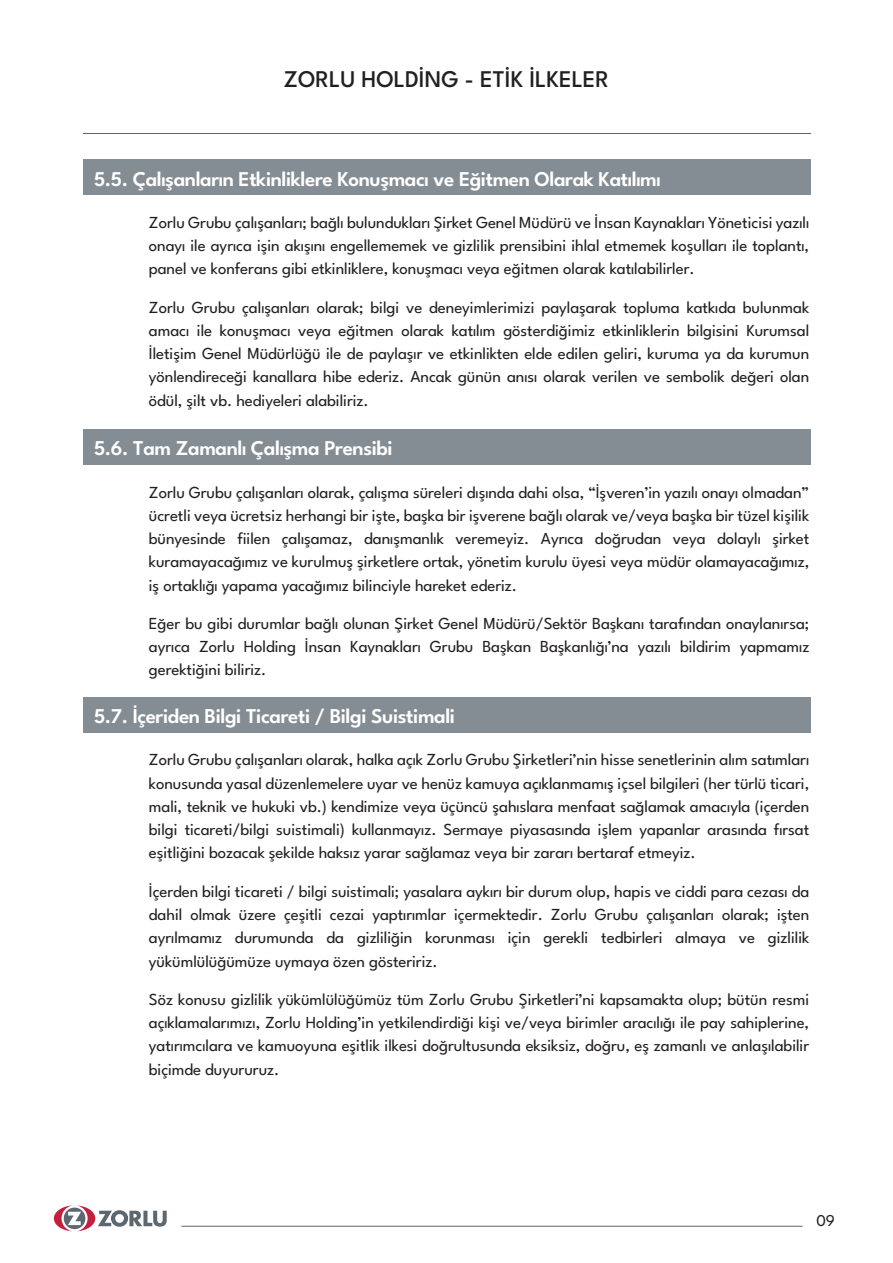
<style>
.page{position:relative;width:893px;height:1263px;background:#fff}
.page>*{position:absolute;margin:0;border:0;box-sizing:border-box;transform-origin:0 0}
.t1{font:500 24px "League Spartan";color:#231f20}
.t2{font:600 21px "League Spartan";letter-spacing:-.02em;color:#fff}
.t3{font:16.8px/23.2px "League Spartan";letter-spacing:-.005em;color:#231f20;text-align:justify}
.t4{font:16.5px "League Spartan";color:#231f20}
</style>
<div class="page">
<hr style="left:83px;top:133px;width:727px;height:1px;background:#5d6770">
<svg style="left:54px;top:1205px;width:113px;height:26px"></svg>
<hr style="left:181px;top:1226px;width:622px;height:1px;background:#5d6770">
<div style="left:83px;top:160px;width:727px;height:35px;background:#858d94"></div>
<div style="left:83px;top:429px;width:727px;height:36px;background:#858d94"></div>
<div style="left:83px;top:697px;width:727px;height:36px;background:#858d94"></div>
<h1 class="t1" style="left:284px;top:61px;width:327px">ZORLU HOLDİNG - ETİK İLKELER</h1>
<p class="t2" style="left:94px;top:163px;width:568px">5.5. Çalışanların Etkinliklere Konuşmacı ve Eğitmen Olarak Katılımı</p>
<p class="t3" style="left:149px;top:209px;width:662px">Zorlu Grubu çalışanları; bağlı bulundukları Şirket Genel Müdürü ve İnsan Kaynakları Yöneticisi yazılı onayı ile ayrıca işin akışını engellememek ve gizlilik prensibini ihlal etmemek koşulları ile toplantı, panel ve konferans gibi etkinliklere, konuşmacı veya eğitmen olarak katılabilirler.</p>
<p class="t3" style="left:149px;top:294px;width:662px">Zorlu Grubu çalışanları olarak; bilgi ve deneyimlerimizi paylaşarak topluma katkıda bulunmak amacı ile konuşmacı veya eğitmen olarak katılım gösterdiğimiz etkinliklerin bilgisini Kurumsal İletişim Genel Müdürlüğü ile de paylaşır ve etkinlikten elde edilen geliri, kuruma ya da kurumun yönlendireceği kanallara hibe ederiz. Ancak günün anısı olarak verilen ve sembolik değeri olan ödül, şilt vb. hediyeleri alabiliriz.</p>
<p class="t2" style="left:94px;top:433px;width:300px">5.6. Tam Zamanlı Çalışma Prensibi</p>
<p class="t3" style="left:149px;top:479px;width:662px">Zorlu Grubu çalışanları olarak, çalışma süreleri dışında dahi olsa, “İşveren’in yazılı onayı olmadan” ücretli veya ücretsiz herhangi bir işte, başka bir işverene bağlı olarak ve/veya başka bir tüzel kişilik bünyesinde fiilen çalışamaz, danışmanlık veremeyiz. Ayrıca doğrudan veya dolaylı şirket kuramayacağımız ve kurulmuş şirketlere ortak, yönetim kurulu üyesi veya müdür olamayacağımız, iş ortaklığı yapama yacağımız bilinciyle hareket ederiz.</p>
<p class="t3" style="left:149px;top:610px;width:662px">Eğer bu gibi durumlar bağlı olunan Şirket Genel Müdürü/Sektör Başkanı tarafından onaylanırsa; ayrıca Zorlu Holding İnsan Kaynakları Grubu Başkan Başkanlığı’na yazılı bildirim yapmamız gerektiğini biliriz.</p>
<p class="t2" style="left:94px;top:701px;width:363px">5.7. İçeriden Bilgi Ticareti / Bilgi Suistimali</p>
<p class="t3" style="left:149px;top:747px;width:662px">Zorlu Grubu çalışanları olarak, halka açık Zorlu Grubu Şirketleri’nin hisse senetlerinin alım satımları konusunda yasal düzenlemelere uyar ve henüz kamuya açıklanmamış içsel bilgileri (her türlü ticari, mali, teknik ve hukuki vb.) kendimize veya üçüncü şahıslara menfaat sağlamak amacıyla (içerden bilgi ticareti/bilgi suistimali) kullanmayız. Sermaye piyasasında işlem yapanlar arasında fırsat eşitliğini bozacak şekilde haksız yarar sağlamaz veya bir zararı bertaraf etmeyiz.</p>
<p class="t3" style="left:149px;top:878px;width:662px">İçerden bilgi ticareti / bilgi suistimali; yasalara aykırı bir durum olup, hapis ve ciddi para cezası da dahil olmak üzere çeşitli cezai yaptırımlar içermektedir. Zorlu Grubu çalışanları olarak; işten ayrılmamız durumunda da gizliliğin korunması için gerekli tedbirleri almaya ve gizlilik yükümlülüğümüze uymaya özen gösteririz.</p>
<p class="t3" style="left:149px;top:986px;width:662px">Söz konusu gizlilik yükümlülüğümüz tüm Zorlu Grubu Şirketleri’ni kapsamakta olup; bütün resmi açıklamalarımızı, Zorlu Holding’in yetkilendirdiği kişi ve/veya birimler aracılığı ile pay sahiplerine, yatırımcılara ve kamuoyuna eşitlik ilkesi doğrultusunda eksiksiz, doğru, eş zamanlı ve anlaşılabilir biçimde duyururuz.</p>
<p class="t4" style="left:816px;top:1209px;width:20px">09</p>
</div>
